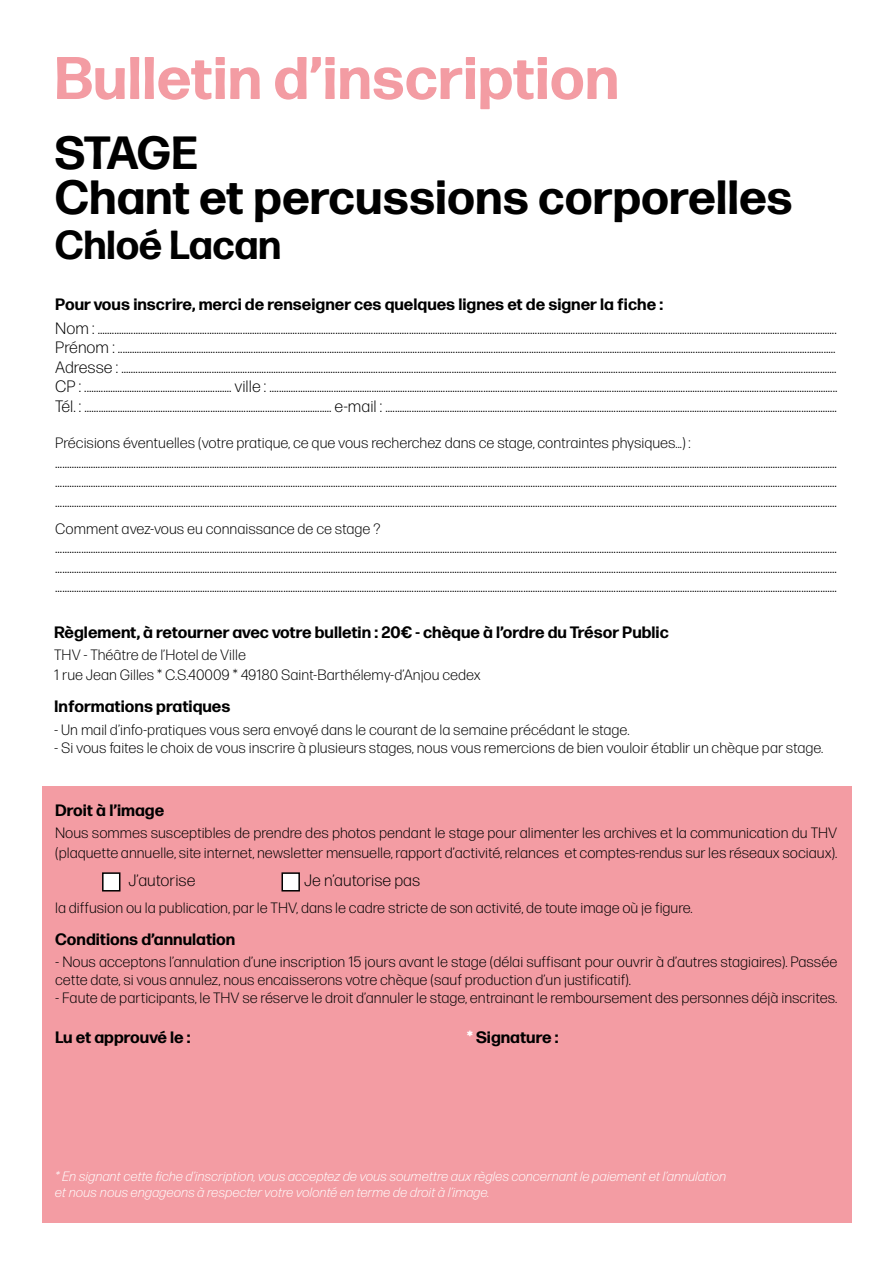
<style>
.page{position:relative;width:893px;height:1263px;background:#fff}
.page>*{position:absolute;margin:0;border:0;box-sizing:border-box;transform-origin:0 0}
.t1{font:700 60px "Forma DJR Micro";color:#f39ca3}
.t2{font:700 48px "Forma DJR Micro";color:#000}
.t3{font:700 46.5px "Forma DJR Micro";letter-spacing:-.03em;color:#000}
.t4{font:700 40.5px "Forma DJR Micro";letter-spacing:-.01em;color:#000}
.t5{font:300 16.5px/19.5px "Forma DJR Micro";color:#000;text-align:justify}
.t6{font:700 16.5px "Forma DJR Micro";color:#000}
.t7{font:300 15px/19.8px "Forma DJR Micro";color:#000}
.t8{font:italic 300 13.5px/16.5px "Forma DJR Micro";color:#fff}
.s1{color:#fff}
</style>
<div class="page">
<div style="left:42px;top:786px;width:809px;height:436px;background:#f39ca3"></div>
<div style="left:282px;top:873px;width:17px;height:18px;background:#fff"></div>
<div style="left:281px;top:872px;width:19px;height:19px;border:2px solid #000"></div>
<div style="left:103px;top:873px;width:17px;height:18px;background:#fff"></div>
<div style="left:102px;top:872px;width:18px;height:19px;border:2px solid #000"></div>
<h1 class="t1" style="left:54px;top:39px;width:567px">Bulletin d’inscription</h1>
<h3 class="t3" style="left:55px;top:122px;width:145px">STAGE</h3>
<h2 class="t2" style="left:55px;top:166px;width:739px">Chant et percussions corporelles</h2>
<h3 class="t4" style="left:55px;top:219px;width:228px">Chloé Lacan</h3>
<p class="t6" style="left:55px;top:293px;width:609px">Pour vous inscrire, merci de renseigner ces quelques lignes et de signer la fiche :</p>
<p class="t5" style="left:55px;top:318px;width:784px">Nom : .......................................................................................................................................................................................................................................................................................................................<br>Prénom : ..............................................................................................................................................................................................................................................................................................................<br>Adresse : .............................................................................................................................................................................................................................................................................................................<br>CP : .............................................................. ville : ...............................................................................................................................................................................................................................................<br>Tél. : ........................................................................................................ e-mail : ..............................................................................................................................................................................................</p>
<p class="t7" style="left:55px;top:432px;width:637px">Précisions éventuelles (votre pratique, ce que vous recherchez dans ce stage, contraintes physiques...) :</p>
<p class="t5" style="left:55px;top:452px;width:783px">......................................................................................................................................................................................................................................................................................................................................... ......................................................................................................................................................................................................................................................................................................................................... .........................................................................................................................................................................................................................................................................................................................................</p>
<p class="t7" style="left:55px;top:518px;width:327px">Comment avez-vous eu connaissance de ce stage ?</p>
<p class="t5" style="left:55px;top:537px;width:783px">......................................................................................................................................................................................................................................................................................................................................... ......................................................................................................................................................................................................................................................................................................................................... .........................................................................................................................................................................................................................................................................................................................................</p>
<p class="t6" style="left:54px;top:621px;width:616px">Règlement, à retourner avec votre bulletin : 20€ - chèque à l’ordre du Trésor Public</p>
<p class="t7" style="left:54px;top:644px;width:428px">THV - Théâtre de l’Hotel de Ville<br>1 rue Jean Gilles * C.S.40009 * 49180 Saint-Barthélemy-d’Anjou cedex</p>
<p class="t6" style="left:54px;top:696px;width:178px">Informations pratiques</p>
<p class="t7" style="left:54px;top:719px;width:577px">- Un mail d’info-pratiques vous sera envoyé dans le courant de la semaine précédant le stage.</p>
<p class="t7" style="left:54px;top:737px;width:771px">- Si vous faites le choix de vous inscrire à plusieurs stages, nous vous remercions de bien vouloir établir un chèque par stage.</p>
<p class="t6" style="left:55px;top:799px;width:111px">Droit à l’image</p>
<p class="t7" style="left:55px;top:822px;width:784px">Nous sommes susceptibles de prendre des photos pendant le stage pour alimenter les archives et la communication du THV (plaquette annuelle, site internet, newsletter mensuelle, rapport d’activité, relances et comptes-rendus sur les réseaux sociaux).</p>
<p class="t5" style="left:129px;top:870px;width:68px">J’autorise</p>
<p class="t5" style="left:304px;top:870px;width:118px">Je n’autorise pas</p>
<p class="t7" style="left:55px;top:897px;width:639px">la diffusion ou la publication, par le THV, dans le cadre stricte de son activité, de toute image où je figure.</p>
<p class="t6" style="left:55px;top:928px;width:182px">Conditions d’annulation</p>
<p class="t7" style="left:55px;top:953px;width:784px;line-height:18px">- Nous acceptons l’annulation d’une inscription 15 jours avant le stage (délai suffisant pour ouvrir à d’autres stagiaires). Passée cette date, si vous annulez, nous encaisserons votre chèque (sauf production d’un justificatif).</p>
<p class="t7" style="left:55px;top:988px;width:784px">- Faute de participants, le THV se réserve le droit d’annuler le stage, entrainant le remboursement des personnes déjà inscrites.</p>
<p class="t6" style="left:55px;top:1026px;width:137px">Lu et approuvé le :</p>
<p class="t6" style="left:467px;top:1026px;width:93px"><span class="s1">*</span> Signature :</p>
<p class="t8" style="left:55px;top:1167px;width:673px">* En signant cette fiche d’inscription, vous acceptez de vous soumettre aux règles concernant le paiement et l’annulation et nous nous engageons à respecter votre volonté en terme de droit à l’image.</p>
</div>
